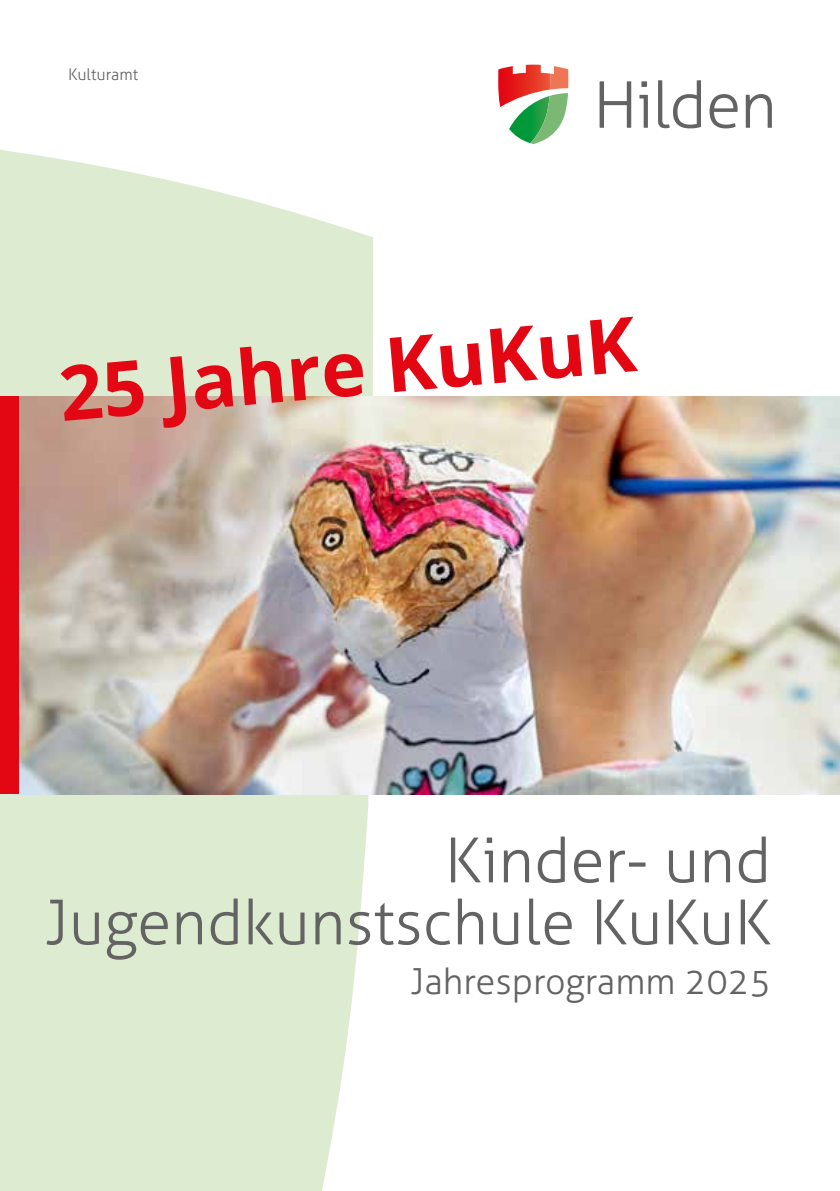
<style>
.page{position:relative;width:840px;height:1191px;background:#fff}
.page>*{position:absolute;margin:0;border:0;box-sizing:border-box;transform-origin:0 0}
.t1{font:700 76px "Open Sans";color:#e30613}
.t2{font:300 62px/62px "Aller";color:#646363;text-align:right}
.t3{font:300 36px "Aller";color:#646363}
.t4{font:300 16px "Aller";color:#646363}
</style>
<div class="page">
<svg style="left:599px;top:80px;width:172px;height:48px"></svg>
<svg style="left:498px;top:65px;width:70px;height:79px"></svg>
<svg style="left:0;top:150px;width:373px;height:1041px;background:#e0ecd4"></svg>
<img style="left:18px;top:397px;width:821px;height:397px">
<div style="left:0;top:397px;width:18px;height:397px;background:#e30613"></div>
<p class="t4" style="left:68px;top:65px;width:72px">Kulturamt</p>
<p class="t1" style="left:55px;top:340px;width:579px;rotate:-5deg">25 Jahre KuKuK</p>
<p class="t2" style="left:45px;top:829px;width:727px">Kinder- und<br>Jugendkunstschule KuKuK</p>
<p class="t3" style="left:410px;top:959px;width:362px">Jahresprogramm 2025</p>
</div>
